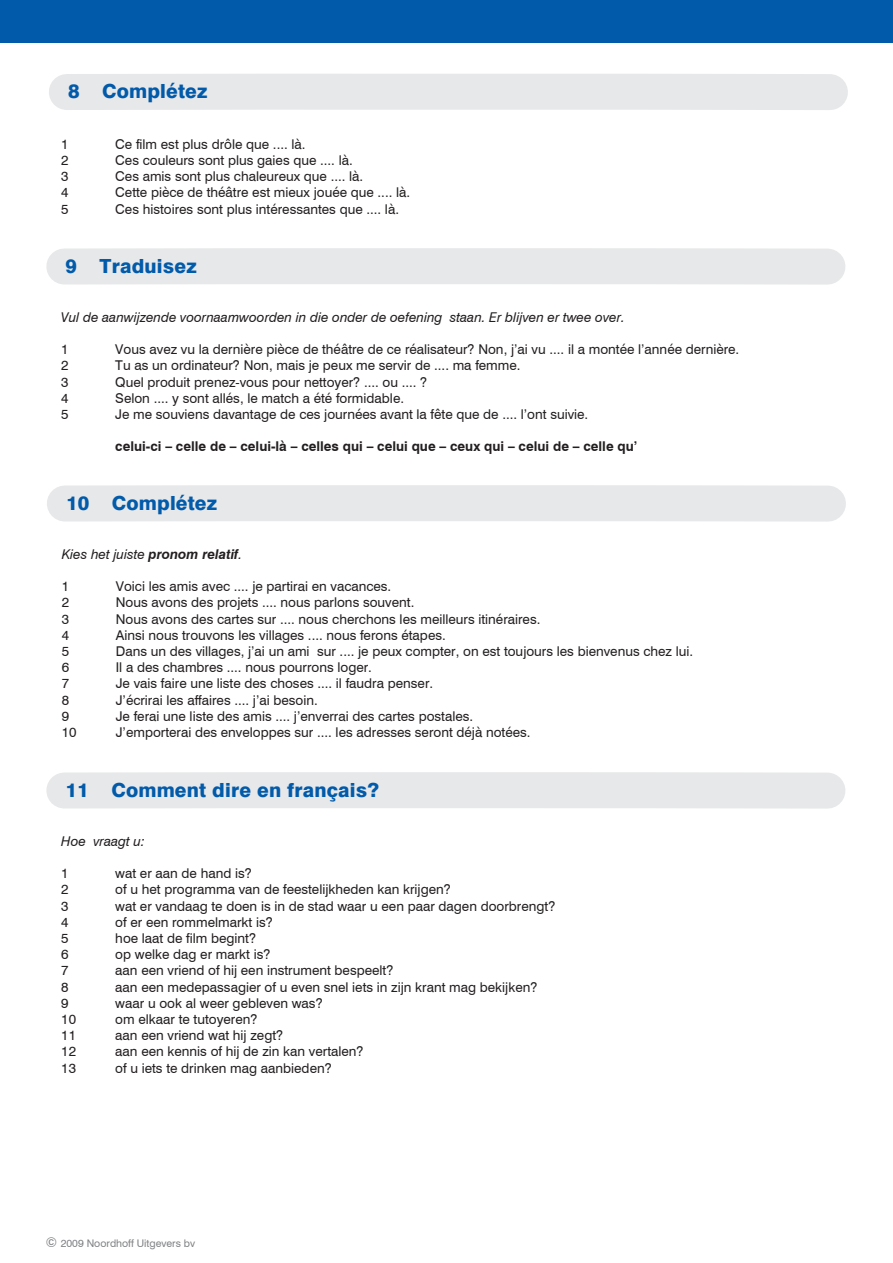
<style>
.page{position:relative;width:893px;height:1263px;background:#fff}
.page>*{position:absolute;margin:0;border:0;box-sizing:border-box;transform-origin:0 0}
.t1{font:800 19.5px "Swiss 721 BT";letter-spacing:.01em;color:#015aaa}
.t2{font:13.5px "Swiss 721 BT";color:#231f20}
.t3{font:italic 13.5px "Swiss 721 BT";color:#231f20}
.t4{font:700 13.5px "Swiss 721 BT";color:#231f20}
.t5{font:10.5px "Swiss 721 BT";color:#808285}
.s1{font-weight:700}
.s2{font-size:13.5px}
</style>
<div class="page">
<div style="left:0;top:0;width:892px;height:43px;background:#015aaa"></div>
<div style="left:49px;top:74px;width:799px;height:36px;background:#e7e8e9"></div>
<div style="left:46px;top:248px;width:799px;height:37px;background:#e7e8e9"></div>
<div style="left:47px;top:485px;width:799px;height:37px;background:#e7e8e9"></div>
<div style="left:46px;top:772px;width:799px;height:37px;background:#e7e8e9"></div>
<h1 class="t1" style="left:68px;top:79px;width:141px">8 Complétez</h1>
<p class="t2" style="left:61px;top:136px;width:9px">1</p>
<p class="t2" style="left:115px;top:136px;width:192px">Ce film est plus drôle que .... là.</p>
<p class="t2" style="left:61px;top:152px;width:9px">2</p>
<p class="t2" style="left:115px;top:152px;width:239px">Ces couleurs sont plus gaies que .... là.</p>
<p class="t2" style="left:61px;top:168px;width:9px">3</p>
<p class="t2" style="left:115px;top:168px;width:249px">Ces amis sont plus chaleureux que .... là.</p>
<p class="t2" style="left:61px;top:184px;width:9px">4</p>
<p class="t2" style="left:115px;top:184px;width:296px">Cette pièce de théâtre est mieux jouée que .... là.</p>
<p class="t2" style="left:61px;top:201px;width:9px">5</p>
<p class="t2" style="left:115px;top:201px;width:285px">Ces histoires sont plus intéressantes que .... là.</p>
<h1 class="t1" style="left:66px;top:254px;width:132px">9 Traduisez</h1>
<p class="t3" style="left:61px;top:309px;width:565px">Vul de aanwijzende voornaamwoorden in die onder de oefening staan. Er blijven er twee over.</p>
<p class="t2" style="left:61px;top:341px;width:9px">1</p>
<p class="t2" style="left:115px;top:341px;width:625px">Vous avez vu la dernière pièce de théâtre de ce réalisateur? Non, j’ai vu .... il a montée l’année dernière.</p>
<p class="t2" style="left:61px;top:357px;width:9px">2</p>
<p class="t2" style="left:115px;top:357px;width:407px">Tu as un ordinateur? Non, mais je peux me servir de .... ma femme.</p>
<p class="t2" style="left:61px;top:374px;width:9px">3</p>
<p class="t2" style="left:115px;top:374px;width:313px">Quel produit prenez-vous pour nettoyer? .... ou .... ?</p>
<p class="t2" style="left:61px;top:390px;width:9px">4</p>
<p class="t2" style="left:115px;top:390px;width:290px">Selon .... y sont allés, le match a été formidable.</p>
<p class="t2" style="left:61px;top:406px;width:9px">5</p>
<p class="t2" style="left:115px;top:406px;width:474px">Je me souviens davantage de ces journées avant la fête que de .... l’ont suivie.</p>
<p class="t4" style="left:115px;top:438px;width:523px">celui-ci – celle de – celui-là – celles qui – celui que – ceux qui – celui de – celle qu’</p>
<h1 class="t1" style="left:66px;top:491px;width:152px">10 Complétez</h1>
<p class="t3" style="left:62px;top:546px;width:182px">Kies het juiste <span class="s1">pronom relatif</span>.</p>
<p class="t2" style="left:62px;top:578px;width:9px">1</p>
<p class="t2" style="left:116px;top:578px;width:277px">Voici les amis avec .... je partirai en vacances.</p>
<p class="t2" style="left:62px;top:594px;width:9px">2</p>
<p class="t2" style="left:116px;top:594px;width:300px">Nous avons des projets .... nous parlons souvent.</p>
<p class="t2" style="left:62px;top:611px;width:9px">3</p>
<p class="t2" style="left:116px;top:611px;width:426px">Nous avons des cartes sur .... nous cherchons les meilleurs itinéraires.</p>
<p class="t2" style="left:62px;top:627px;width:9px">4</p>
<p class="t2" style="left:116px;top:627px;width:331px">Ainsi nous trouvons les villages .... nous ferons étapes.</p>
<p class="t2" style="left:62px;top:643px;width:9px">5</p>
<p class="t2" style="left:116px;top:643px;width:579px">Dans un des villages, j’ai un ami sur .... je peux compter, on est toujours les bienvenus chez lui.</p>
<p class="t2" style="left:62px;top:659px;width:9px">6</p>
<p class="t2" style="left:116px;top:659px;width:258px">Il a des chambres .... nous pourrons loger.</p>
<p class="t2" style="left:62px;top:675px;width:9px">7</p>
<p class="t2" style="left:116px;top:675px;width:319px">Je vais faire une liste des choses .... il faudra penser.</p>
<p class="t2" style="left:62px;top:692px;width:9px">8</p>
<p class="t2" style="left:116px;top:692px;width:203px">J’écrirai les affaires .... j’ai besoin.</p>
<p class="t2" style="left:62px;top:708px;width:9px">9</p>
<p class="t2" style="left:116px;top:708px;width:359px">Je ferai une liste des amis .... j’enverrai des cartes postales.</p>
<p class="t2" style="left:62px;top:724px;width:16px">10</p>
<p class="t2" style="left:116px;top:724px;width:416px">J’emporterai des enveloppes sur .... les adresses seront déjà notées.</p>
<h1 class="t1" style="left:66px;top:778px;width:315px">11 Comment dire en français?</h1>
<p class="t3" style="left:61px;top:833px;width:85px">Hoe vraagt u:</p>
<p class="t2" style="left:61px;top:865px;width:9px">1</p>
<p class="t2" style="left:115px;top:865px;width:138px">wat er aan de hand is?</p>
<p class="t2" style="left:61px;top:881px;width:9px">2</p>
<p class="t2" style="left:115px;top:881px;width:337px">of u het programma van de feestelijkheden kan krijgen?</p>
<p class="t2" style="left:61px;top:898px;width:9px">3</p>
<p class="t2" style="left:115px;top:898px;width:441px">wat er vandaag te doen is in de stad waar u een paar dagen doorbrengt?</p>
<p class="t2" style="left:61px;top:914px;width:9px">4</p>
<p class="t2" style="left:115px;top:914px;width:159px">of er een rommelmarkt is?</p>
<p class="t2" style="left:61px;top:930px;width:9px">5</p>
<p class="t2" style="left:115px;top:930px;width:142px">hoe laat de film begint?</p>
<p class="t2" style="left:61px;top:946px;width:9px">6</p>
<p class="t2" style="left:115px;top:946px;width:157px">op welke dag er markt is?</p>
<p class="t2" style="left:61px;top:962px;width:9px">7</p>
<p class="t2" style="left:115px;top:962px;width:279px">aan een vriend of hij een instrument bespeelt?</p>
<p class="t2" style="left:61px;top:979px;width:9px">8</p>
<p class="t2" style="left:115px;top:979px;width:423px">aan een medepassagier of u even snel iets in zijn krant mag bekijken?</p>
<p class="t2" style="left:61px;top:995px;width:9px">9</p>
<p class="t2" style="left:115px;top:995px;width:209px">waar u ook al weer gebleven was?</p>
<p class="t2" style="left:61px;top:1011px;width:16px">10</p>
<p class="t2" style="left:115px;top:1011px;width:144px">om elkaar te tutoyeren?</p>
<p class="t2" style="left:61px;top:1027px;width:16px">11</p>
<p class="t2" style="left:115px;top:1027px;width:169px">aan een vriend wat hij zegt?</p>
<p class="t2" style="left:61px;top:1043px;width:16px">12</p>
<p class="t2" style="left:115px;top:1043px;width:250px">aan een kennis of hij de zin kan vertalen?</p>
<p class="t2" style="left:61px;top:1060px;width:16px">13</p>
<p class="t2" style="left:115px;top:1060px;width:218px">of u iets te drinken mag aanbieden?</p>
<p class="t5" style="left:46px;top:1237px;width:151px"><span class="s2">©</span> 2009 Noordhoff Uitgevers bv</p>
</div>
